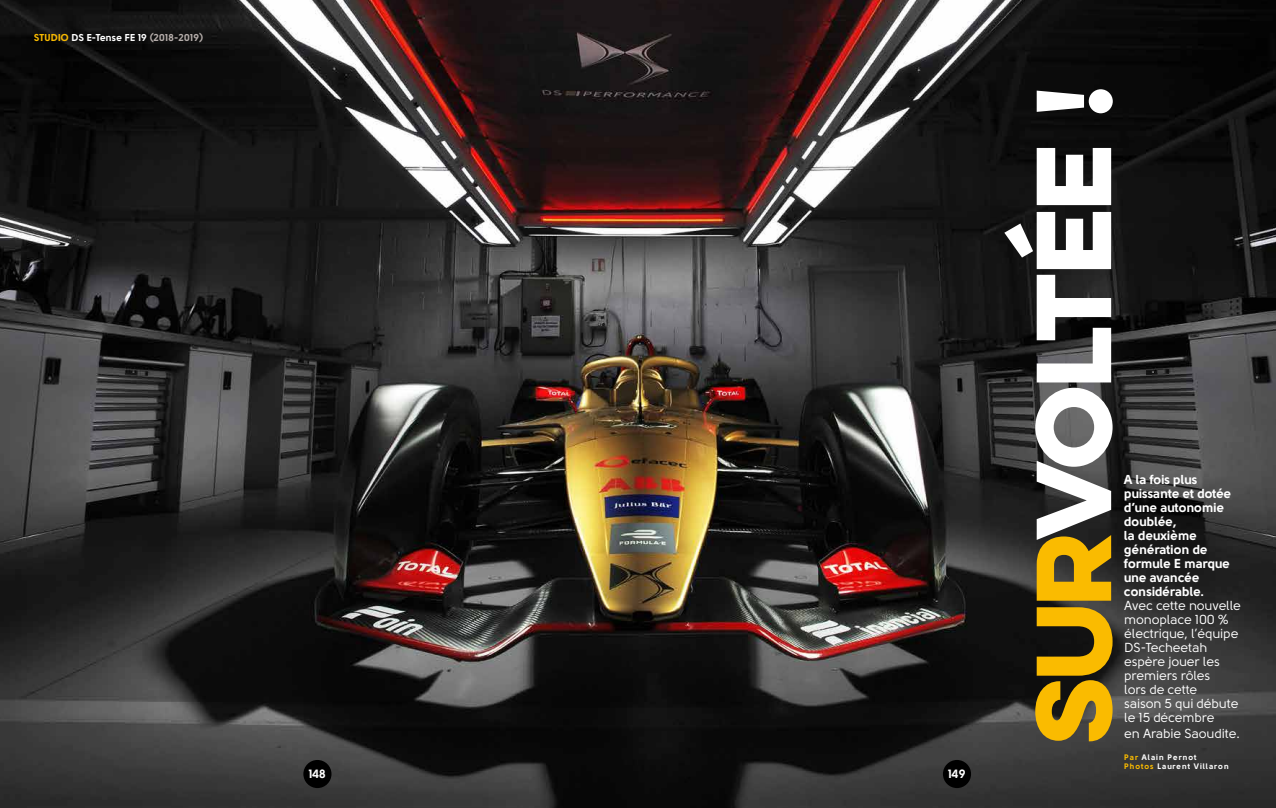
<style>
.page{position:relative;width:1276px;height:808px;background:#fff}
.page>*{position:absolute;margin:0;border:0;box-sizing:border-box;transform-origin:0 0}
.t1{font:13px/14px "Solomon Sans";letter-spacing:-.01em;color:#fff}
.t2{font:700 13px/14px "Solomon Sans";letter-spacing:-.01em;color:#fff}
.t3{font:700 12px "Solomon Sans";letter-spacing:-.02em;color:#fff}
.t4{font:700 10px "Solomon Sans";color:#fff}
.t5{font:700 8px/9px "Solomon Sans";letter-spacing:.1em;color:#fff}
.s1{color:#fabb00}
.s2{color:#b5adaa}
</style>
<div class="page">
<img style="left:0;top:0;width:1276px;height:808px">
<div style="left:303px;top:760px;width:28px;height:28px;background:#000;border-radius:50%"></div>
<div style="left:943px;top:760px;width:28px;height:28px;background:#000;border-radius:50%"></div>
<svg style="left:1004px;top:89px;width:108px;height:451px"></svg>
<svg style="left:1035px;top:535px;width:77px;height:206px;background:#a8810e"></svg>
<p class="t4" style="left:34px;top:31px;width:171px"><span class="s1">Studio</span> DS E-Tense FE 19 <span class="s2">(2018-2019)</span></p>
<p class="t3" style="left:309px;top:766px;width:19px">148</p>
<p class="t3" style="left:948px;top:766px;width:19px">149</p>
<p class="t2" style="left:1124px;top:472px;width:109px">A la fois plus puissante et dotée d’une autonomie doublée,<br>la deuxième génération de formule E marque une avancée considérable.</p>
<p class="t1" style="left:1124px;top:599px;width:118px">Avec cette nouvelle monoplace 100 % électrique, l’équipe<br>DS-Techeetah espère jouer les premiers rôles<br>lors de cette<br>saison 5 qui débute le 15 décembre</p>
<p class="t1" style="left:1124px;top:727px;width:117px">en Arabie Saoudite.</p>
<p class="t5" style="left:1124px;top:753px;width:106px"><span class="s1">Par</span> Alain Pernot<br><span class="s1">Photos</span> Laurent Villaron</p>
</div>
